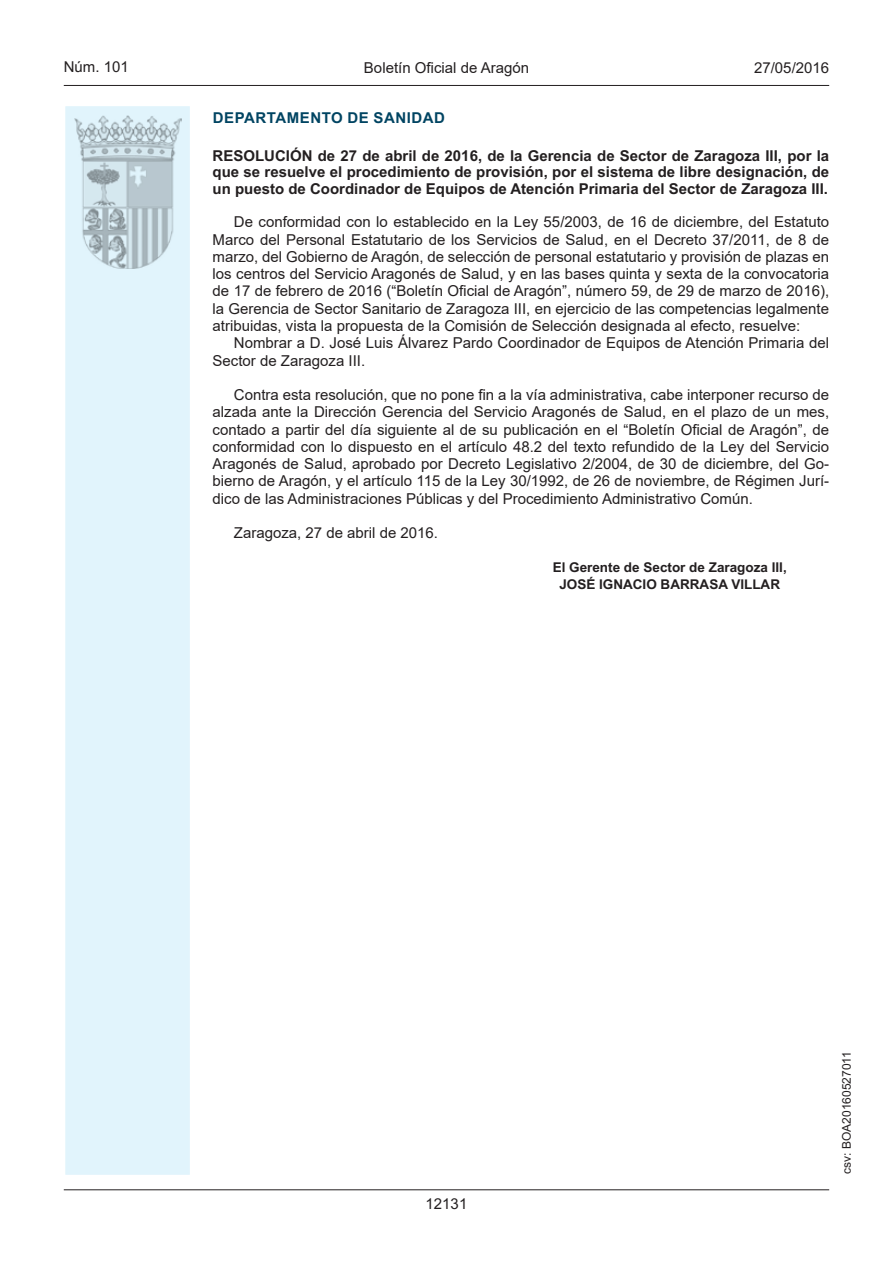
<style>
.page{position:relative;width:893px;height:1263px;background:#fff}
.page>*{position:absolute;margin:0;border:0;box-sizing:border-box;transform-origin:0 0}
.t1{font:15px/17.2px "Arial MT2";color:#231f20;text-align:justify}
.t2{font:700 15px/16.5px "Arial";color:#231f20;text-align:justify}
.t3{font:15px "Arial";color:#231f20}
.t4{font:700 15px "Arial";letter-spacing:.035em;color:#004462}
.t5{font:700 13.5px/16.5px "Arial";color:#231f20;text-align:center}
.t6{font:12px "Arial";color:#231f20}
</style>
<div class="page">
<hr style="left:64px;top:85px;width:765px;height:1px;background:#231f20">
<div style="left:64px;top:105px;width:127px;height:1071px;background:#e1f4fc;border:2px solid #fff"></div>
<img style="left:75px;top:115px;width:106px;height:153px">
<hr style="left:64px;top:1189px;width:765px;height:1px;background:#231f20">
<p class="t3" style="left:64px;top:57px;width:67px">Núm. 101</p>
<p class="t1" style="left:364px;top:59px;width:167px">Boletín Oficial de Aragón</p>
<p class="t3" style="left:754px;top:57px;width:77px">27/05/2016</p>
<p class="t4" style="left:213px;top:107px;width:234px">DEPARTAMENTO DE SANIDAD</p>
<p class="t2" style="left:213px;top:147px;width:618px">RESOLUCIÓN de 27 de abril de 2016, de la Gerencia de Sector de Zaragoza III, por la que se resuelve el procedimiento de provisión, por el sistema de libre designación, de un puesto de Coordinador de Equipos de Atención Primaria del Sector de Zaragoza III.</p>
<p class="t1" style="left:213px;top:213px;width:618px;text-indent:21px">De conformidad con lo establecido en la Ley 55/2003, de 16 de diciembre, del Estatuto Marco del Personal Estatutario de los Servicios de Salud, en el Decreto 37/2011, de 8 de marzo, del Gobierno de Aragón, de selección de personal estatutario y provisión de plazas en los centros del Servicio Aragonés de Salud, y en las bases quinta y sexta de la convocatoria de 17 de febrero de 2016 (“Boletín Oficial de Aragón”, número 59, de 29 de marzo de 2016), la Gerencia de Sector Sanitario de Zaragoza III, en ejercicio de las competencias legalmente atribuidas, vista la propuesta de la Comisión de Selección designada al efecto, resuelve:</p>
<p class="t1" style="left:213px;top:334px;width:618px;text-indent:21px">Nombrar a D. José Luis Álvarez Pardo Coordinador de Equipos de Atención Primaria del<br>Sector de Zaragoza III.</p>
<p class="t1" style="left:213px;top:386px;width:618px;text-indent:21px">Contra esta resolución, que no pone fin a la vía administrativa, cabe interponer recurso de alzada ante la Dirección Gerencia del Servicio Aragonés de Salud, en el plazo de un mes, contado a partir del día siguiente al de su publicación en el “Boletín Oficial de Aragón”, de conformidad con lo dispuesto en el artículo 48.2 del texto refundido de la Ley del Servicio Aragonés de Salud, aprobado por Decreto Legislativo 2/2004, de 30 de diciembre, del Go&shy;bierno de Aragón, y el artículo 115 de la Ley 30/1992, de 26 de noviembre, de Régimen Jurí&shy;dico de las Administraciones Públicas y del Procedimiento Administrativo Común.</p>
<p class="t1" style="left:234px;top:524px;width:206px">Zaragoza, 27 de abril de 2016.</p>
<p class="t5" style="left:553px;top:559px;width:236px">El Gerente de Sector de Zaragoza III,<br>JOSÉ IGNACIO BARRASA VILLAR</p>
<p class="t3" style="left:426px;top:1193px;width:43px">12131</p>
<p class="t6" style="left:838px;top:1174px;width:124px;rotate:-90deg">csv: BOA20160527011</p>
</div>
